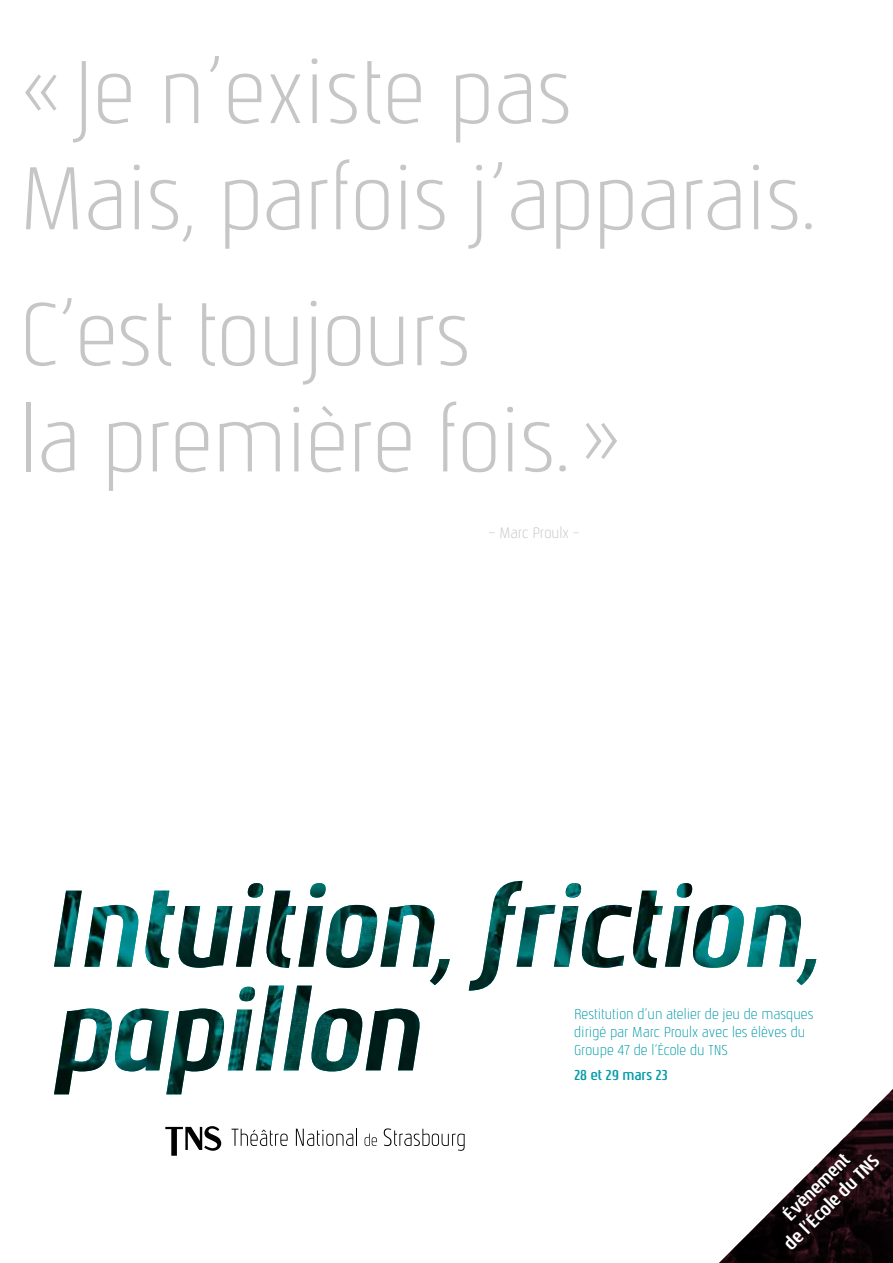
<style>
.page{position:relative;width:893px;height:1263px;background:#fff}
.page>*{position:absolute;margin:0;border:0;box-sizing:border-box;transform-origin:0 0}
.t1{font:300 88.5px/106.2px "Nautikka";letter-spacing:-.01em;color:#c6c6c6}
.t2{font:700 18px/21.6px "Nautikka";color:#fff;text-align:center}
.t3{font:300 15px "Nautikka";color:#c6c6c6}
.t4{font:300 14.25px/17.9px "Nautikka";color:#009ba9}
.t5{font:500 14.25px "Nautikka";color:#009ba9}
</style>
<div class="page">
<svg style="left:165px;top:1126px;width:56px;height:30px"></svg>
<svg style="left:232px;top:1129px;width:56px;height:17px"></svg>
<svg style="left:296px;top:1129px;width:61px;height:17px"></svg>
<svg style="left:365px;top:1134px;width:12px;height:12px"></svg>
<svg style="left:384px;top:1128px;width:81px;height:23px"></svg>
<img style="left:719px;top:1089px;width:174px;height:174px">
<img style="left:54px;top:881px;width:762px;height:109px">
<img style="left:54px;top:986px;width:367px;height:108px">
<h1 class="t1" style="left:19px;top:39px;width:799px">« Je n’existe pas<br>Mais, parfois j’apparais.</h1>
<h1 class="t1" style="left:19px;top:281px;width:605px">C’est toujours<br>la première fois.»</h1>
<p class="t3" style="left:489px;top:523px;width:93px">− Marc Proulx −</p>
<p class="t4" style="left:574px;top:1005px;width:241px">Restitution d’un atelier de jeu de masques dirigé par Marc Proulx avec les élèves du<br>Groupe 47 de l’École du TNS</p>
<p class="t5" style="left:574px;top:1066px;width:95px">28 et 29 mars 23</p>
<p class="t2" style="left:764px;top:1224px;width:128px;rotate:-45deg">Évènement<br>de l’École du TNS</p>
</div>
